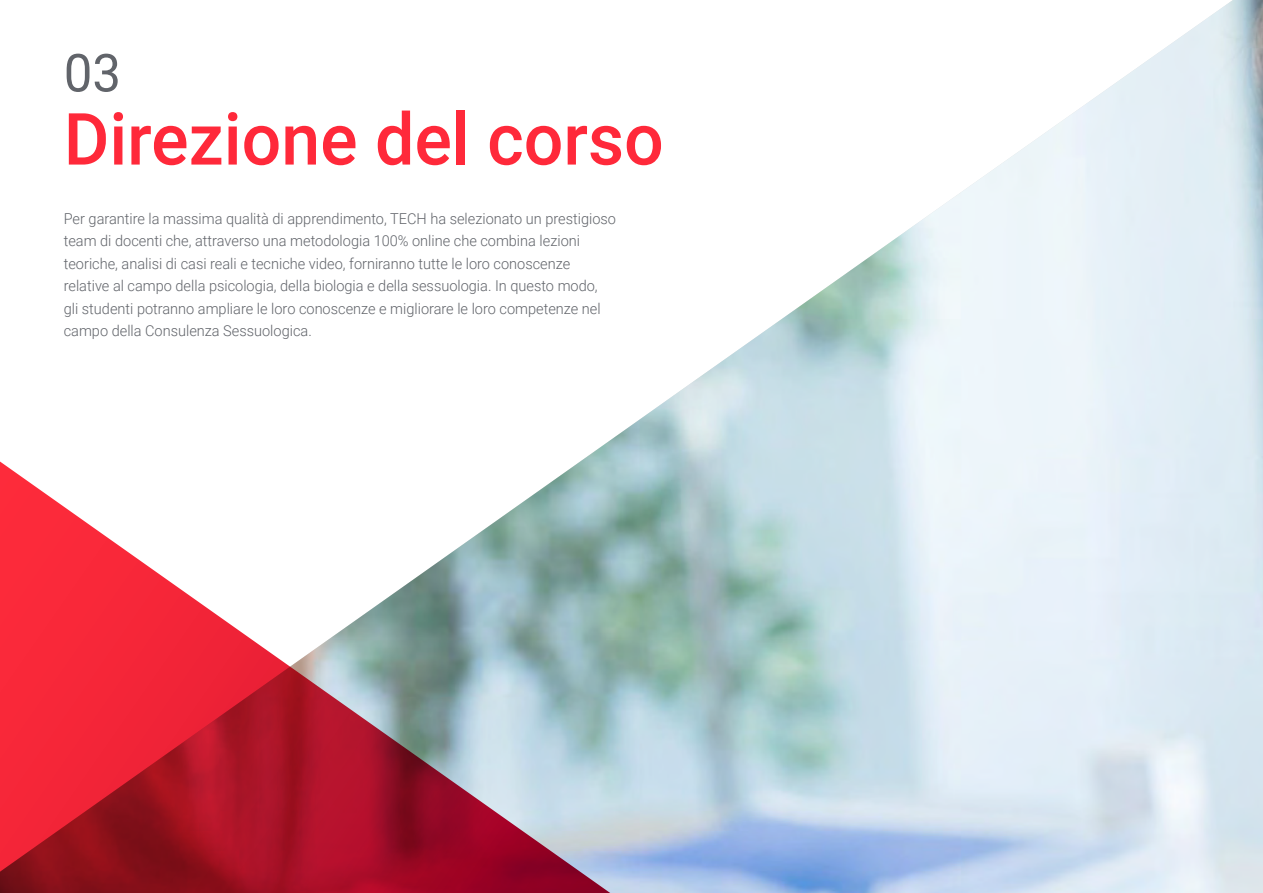
<style>
.page{position:relative;width:1263px;height:893px;background:#fff}
.page>*{position:absolute;margin:0;border:0;box-sizing:border-box;transform-origin:0 0}
.t1{font:500 72px "Roboto";color:#ff293a}
.t2{font:52.5px "Roboto";color:#61646a}
.t3{font:300 15px/22.5px "Roboto";color:#61646a}
</style>
<div class="page">
<img style="left:602px;top:0;width:661px;height:893px">
<svg style="left:0;top:446px;width:640px;height:447px"></svg>
<h2 class="t2" style="left:64px;top:36px;width:59px">03</h2>
<h1 class="t1" style="left:64px;top:89px;width:601px">Direzione del corso</h1>
<p class="t3" style="left:64px;top:207px;width:554px">Per garantire la massima qualità di apprendimento, TECH ha selezionato un prestigioso team di docenti che, attraverso una metodologia 100% online che combina lezioni teoriche, analisi di casi reali e tecniche video, forniranno tutte le loro conoscenze relative al campo della psicologia, della biologia e della sessuologia. In questo modo, gli studenti potranno ampliare le loro conoscenze e migliorare le loro competenze nel campo della Consulenza Sessuologica.</p>
</div>
